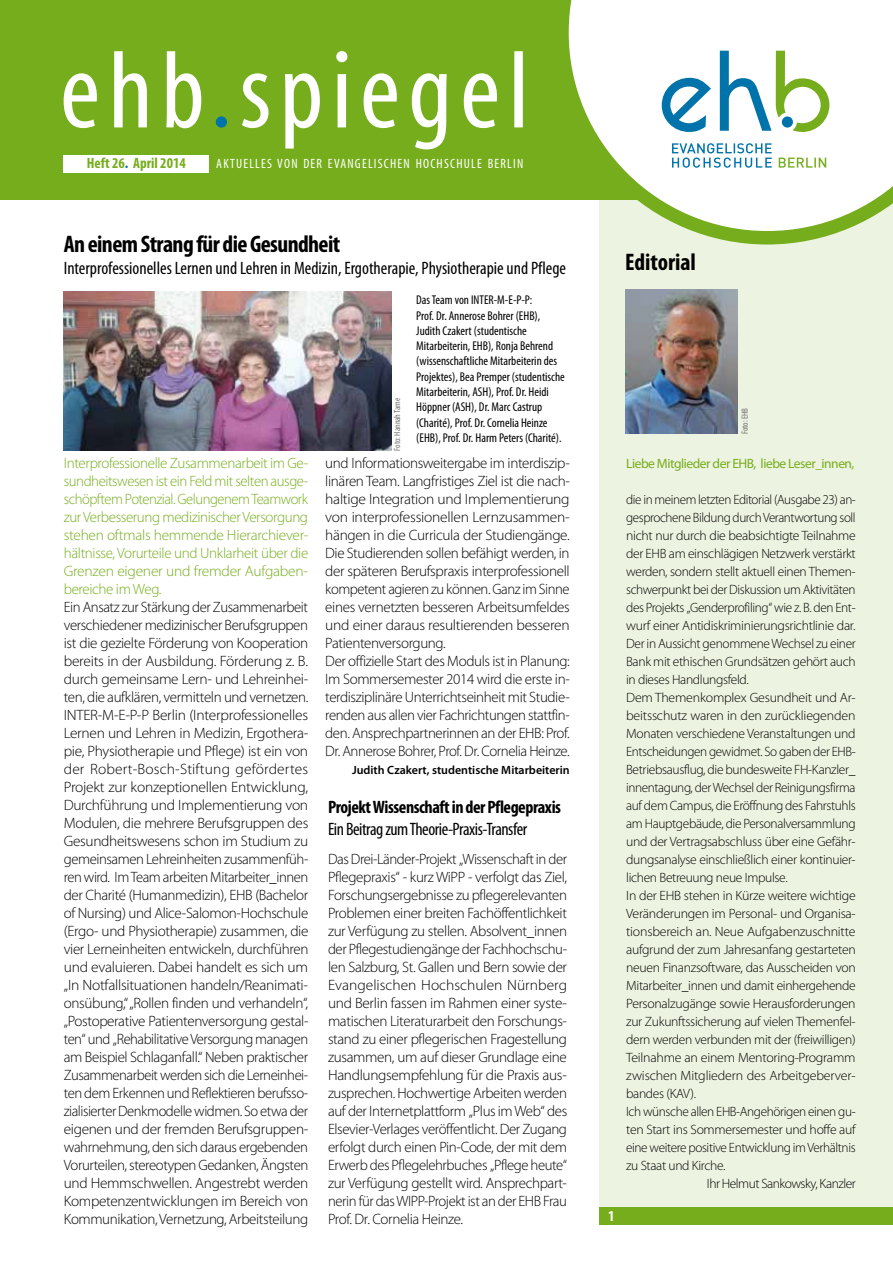
<style>
.page{position:relative;width:893px;height:1263px;background:#fff}
.page>*{position:absolute;margin:0;border:0;box-sizing:border-box;transform-origin:0 0}
.t1{font:700 condensed 24px "Myriad Pro";letter-spacing:-.025em;color:#000}
.t2{font:700 condensed 24px "Myriad Pro";color:#000}
.t3{font:condensed 18px "Myriad Pro";color:#000}
.t4{font:700 condensed 18px "Myriad Pro";letter-spacing:-.025em;color:#000}
.t5{font:condensed 18px "Myriad Pro";letter-spacing:-.025em;color:#000}
.t6{font:300 15px/18px "Myriad Pro";letter-spacing:-.025em;color:#000;text-align:justify}
.t7{font:300 15px/18px "Myriad Pro";letter-spacing:-.015em;color:#76ad1c;text-align:justify}
.t8{font:700 condensed 15px "Myriad Pro";color:#76ad1c}
.t9{font:700 condensed 15px "Myriad Pro";color:#fff}
.t10{font:300 13.5px "Myriad Pro";letter-spacing:-.025em;color:#000}
.t11{font:condensed 13.5px "Myriad Pro";letter-spacing:.09em;color:#fff}
.t12{font:13.5px "Myriad Pro";letter-spacing:-.035em;color:#76ad1c}
.t13{font:condensed 12.75px/15.3px "Myriad Pro";color:#000}
.t14{font:600 12px "Myriad Pro";color:#000}
.t15{font:condensed 9px "Myriad Pro";color:#707172}
.s1{color:#0073ab}
</style>
<div class="page">
<div style="left:600px;top:0;width:293px;height:1208px;background:#edf3e1"></div>
<div style="left:600px;top:1208px;width:293px;height:17px;background:#76ad1c"></div>
<div style="left:0;top:0;width:893px;height:200px;background:#76ad1c"></div>
<div style="left:64px;top:155px;width:145px;height:17px;background:#fff"></div>
<img style="left:625px;top:290px;width:113px;height:144px">
<svg style="left:568px;top:0;width:325px;height:244px"></svg>
<svg style="left:662px;top:51px;width:167px;height:81px;background:#bfdbd6"></svg>
<div style="left:782px;top:116px;width:11px;height:12px;background:#0073ab;border-radius:50%"></div>
<svg style="left:779px;top:158px;width:47px;height:10px"></svg>
<svg style="left:672px;top:143px;width:100px;height:25px;background:#b7d7e7"></svg>
<svg style="left:64px;top:51px;width:459px;height:98px"></svg>
<div style="left:216px;top:116px;width:11px;height:12px;background:#0073ab;border-radius:50%"></div>
<div style="left:336px;top:51px;width:11px;height:11px;background:#fff;border-radius:50%"></div>
<img style="left:64px;top:291px;width:327px;height:160px">
<p class="t8" style="left:87px;top:154px;width:101px">Heft 26<span class="s1">.</span> April 2014</p>
<p class="t11" style="left:216px;top:156px;width:309px">Aktuelles von der Evangelischen Hochschule Berlin</p>
<h1 class="t1" style="left:64px;top:229px;width:278px">An einem Strang für die Gesundheit</h1>
<p class="t3" style="left:64px;top:257px;width:504px">Interprofessionelles Lernen und Lehren in Medizin, Ergotherapie, Physiotherapie und Pflege</p>
<p class="t7" style="left:64px;top:454px;width:246px">Interprofessionelle Zusammenarbeit im Ge&shy;sundheitswesen ist ein Feld mit selten ausge&shy;schöpftem Potenzial. Gelungenem Teamwork zur Verbesserung medizinischer Versorgung stehen oftmals hemmende Hierarchiever&shy;hältnisse, Vorurteile und Unklarheit über die Grenzen eigener und fremder Aufgaben&shy;bereiche im Weg.</p>
<p class="t6" style="left:64px;top:598px;width:246px">Ein Ansatz zur Stärkung der Zusammenarbeit verschiedener medizinischer Berufsgruppen ist die gezielte Förderung von Kooperation bereits in der Ausbildung. Förderung z. B. durch gemeinsame Lern- und Lehreinhei&shy;ten, die aufklären, vermitteln und vernetzen.<br>INTER-M-E-P-P Berlin (Interprofessionelles Lernen und Lehren in Medizin, Ergothera&shy;pie, Physiotherapie und Pflege) ist ein von der Robert-Bosch-Stiftung gefördertes Projekt zur konzeptionellen Entwicklung, Durchführung und Implementierung von Modulen, die mehrere Berufsgruppen des Gesundheitswesens schon im Studium zu gemeinsamen Lehreinheiten zusammenfüh&shy;ren wird. Im Team arbeiten Mitarbeiter_innen der Charité (Humanmedizin), EHB (Bachelor of Nursing) und Alice-Salomon-Hochschule (Ergo- und Physiotherapie) zusammen, die vier Lerneinheiten entwickeln, durchführen und evaluieren. Dabei handelt es sich um „In Notfallsituationen handeln/Reanimati&shy;onsübung,“ „Rollen finden und verhandeln“, „Postoperative Patientenversorgung gestal&shy;ten“ und „Rehabilitative Versorgung managen am Beispiel Schlaganfall.“ Neben praktischer Zusammenarbeit werden sich die Lerneinhei&shy;ten dem Erkennen und Reflektieren berufsso&shy;zialisierter Denkmodelle widmen. So etwa der eigenen und der fremden Berufsgruppen&shy;wahrnehmung, den sich daraus ergebenden Vorurteilen, stereotypen Gedanken, Ängsten und Hemmschwellen. Angestrebt werden Kompetenzentwicklungen im Bereich von Kommunikation, Vernetzung, Arbeitsteilung</p>
<p class="t15" style="left:392px;top:451px;width:54px;rotate:-90deg">Foto: Hannah Tame</p>
<p class="t13" style="left:416px;top:292px;width:150px;text-indent:77px">-M-E-P-P:<br>Prof. Dr. Annerose Bohrer (EH B), Judith Czakert (studentische Mitarbeiterin, EH B), Ronja Behrend (wissenschaftliche Mitarbeiterin des Projektes), Bea Premper (studentische Mitarbeiterin, ASH), Prof. Dr. Heidi Höppner (ASH), Dr. Marc Castrup (Charité), Prof. Dr. Cornelia Heinze<br>(EH B), Prof. Dr. Harm Peters (Charité).</p>
<p class="t13" style="left:416px;top:292px;width:61px">Das Team von INTER</p>
<p class="t6" style="left:325px;top:454px;width:246px;text-align:left">und Informationsweitergabe im interdiszip&shy;linären Team. Langfristiges Ziel ist die nach&shy;haltige Integration und Implementierung von interprofessionellen Lernzusammen&shy;hängen in die Curricula der Studiengänge.<br>Die Studierenden sollen befähigt werden, in der späteren Berufspraxis interprofessionell kompetent agieren zu können. Ganz im Sinne eines vernetzten besseren Arbeitsumfeldes und einer daraus resultierenden besseren Patientenversorgung.<br>Der offizielle Start des Moduls ist in Planung:<br>Im Sommersemester 2014 wird die erste in&shy;terdisziplinäre Unterrichtseinheit mit Studie&shy;renden aus allen vier Fachrichtungen stattfin&shy;den. Ansprechpartnerinnen an der EHB: Prof.<br>Dr. Annerose Bohrer, Prof. Dr. Cornelia Heinze.</p>
<p class="t14" style="left:352px;top:762px;width:219px">Judith Czakert, studentische Mitarbeiterin</p>
<p class="t4" style="left:328px;top:796px;width:234px">Projekt Wissenschaft in der Pflegepraxis</p>
<p class="t5" style="left:328px;top:818px;width:201px">Ein Beitrag zum Theorie-Praxis-Transfer</p>
<p class="t6" style="left:328px;top:850px;width:241px">Das Drei-Länder-Projekt „Wissenschaft in der Pflegepraxis“ - kurz WiPP - verfolgt das Ziel, Forschungsergebnisse zu pflegerelevanten Problemen einer breiten Fachöffentlichkeit zur Verfügung zu stellen. Absolvent_innen der Pflegestudiengänge der Fachhochschu&shy;len Salzburg, St. Gallen und Bern sowie der Evangelischen Hochschulen Nürnberg und Berlin fassen im Rahmen einer syste&shy;matischen Literaturarbeit den Forschungs&shy;stand zu einer pflegerischen Fragestellung zusammen, um auf dieser Grundlage eine Handlungsempfehlung für die Praxis aus&shy;zusprechen. Hochwertige Arbeiten werden auf der Internetplattform „Plus im Web“ des Elsevier-Verlages veröffentlicht. Der Zugang erfolgt durch einen Pin-Code, der mit dem Erwerb des Pflegelehrbuches „Pflege heute“ zur Verfügung gestellt wird. Ansprechpart&shy;nerin für das WIPP-Projekt ist an der EHB Frau Prof. Dr. Cornelia Heinze.</p>
<h1 class="t2" style="left:625px;top:247px;width:72px">Editorial</h1>
<p class="t9" style="left:608px;top:1207px;width:8px">1</p>
<p class="t15" style="left:739px;top:434px;width:28px;rotate:-90deg">Foto: EHB</p>
<p class="t12" style="left:626px;top:455px;width:230px">Liebe Mitglieder der EHB, liebe Leser_innen,</p>
<p class="t10" style="left:626px;top:491px;width:231px">die in meinem letzten Editorial (Ausgabe 23) an-</p>
<p class="t10" style="left:626px;top:509px;width:231px">gesprochene Bildung durch Verantwortung soll</p>
<p class="t10" style="left:626px;top:527px;width:231px">nicht nur durch die beabsichtigte Teilnahme</p>
<p class="t10" style="left:626px;top:545px;width:231px">der EHB am einschlägigen Netzwerk verstärkt</p>
<p class="t10" style="left:626px;top:563px;width:231px">werden, sondern stellt aktuell einen Themen-</p>
<p class="t10" style="left:626px;top:581px;width:231px">schwerpunkt bei der Diskussion um Aktivitäten</p>
<p class="t10" style="left:626px;top:599px;width:231px">des Projekts „Genderprofiling“ wie z. B. den Ent-</p>
<p class="t10" style="left:626px;top:617px;width:231px">wurf einer Antidiskriminierungsrichtlinie dar.</p>
<p class="t10" style="left:626px;top:635px;width:231px">Der in Aussicht genommene Wechsel zu einer</p>
<p class="t10" style="left:626px;top:653px;width:231px">Bank mit ethischen Grundsätzen gehört auch</p>
<p class="t10" style="left:626px;top:671px;width:124px">in dieses Handlungsfeld.</p>
<p class="t10" style="left:626px;top:689px;width:231px">Dem Themenkomplex Gesundheit und Ar-</p>
<p class="t10" style="left:626px;top:707px;width:231px">beitsschutz waren in den zurückliegenden</p>
<p class="t10" style="left:626px;top:725px;width:231px">Monaten verschiedene Veranstaltungen und</p>
<p class="t10" style="left:626px;top:743px;width:231px">Entscheidungen gewidmet. So gaben der EHB-</p>
<p class="t10" style="left:626px;top:761px;width:231px">Betriebsausflug, die bundesweite FH-Kanzler_</p>
<p class="t10" style="left:626px;top:779px;width:231px">innentagung, der Wechsel der Reinigungsfirma</p>
<p class="t10" style="left:626px;top:797px;width:231px">auf dem Campus, die Eröffnung des Fahrstuhls</p>
<p class="t10" style="left:626px;top:815px;width:231px">am Hauptgebäude, die Personalversammlung</p>
<p class="t10" style="left:626px;top:833px;width:231px">und der Vertragsabschluss über eine Gefähr-</p>
<p class="t10" style="left:626px;top:851px;width:231px">dungsanalyse einschließlich einer kontinuier-</p>
<p class="t10" style="left:626px;top:869px;width:163px">lichen Betreuung neue Impulse.</p>
<p class="t10" style="left:626px;top:887px;width:231px">In der EHB stehen in Kürze weitere wichtige</p>
<p class="t10" style="left:626px;top:905px;width:231px">Veränderungen im Personal- und Organisa-</p>
<p class="t10" style="left:626px;top:923px;width:231px">tionsbereich an. Neue Aufgabenzuschnitte</p>
<p class="t10" style="left:626px;top:941px;width:231px">aufgrund der zum Jahresanfang gestarteten</p>
<p class="t10" style="left:626px;top:959px;width:231px">neuen Finanzsoftware, das Ausscheiden von</p>
<p class="t10" style="left:626px;top:977px;width:231px">Mitarbeiter_innen und damit einhergehende</p>
<p class="t10" style="left:626px;top:995px;width:231px">Personalzugänge sowie Herausforderungen</p>
<p class="t10" style="left:626px;top:1013px;width:231px">zur Zukunftssicherung auf vielen Themenfel-</p>
<p class="t10" style="left:626px;top:1031px;width:231px">dern werden verbunden mit der (freiwilligen)</p>
<p class="t10" style="left:626px;top:1049px;width:231px">Teilnahme an einem Mentoring-Programm</p>
<p class="t10" style="left:626px;top:1067px;width:231px">zwischen Mitgliedern des Arbeitgeberver-</p>
<p class="t10" style="left:626px;top:1085px;width:72px">bandes (KAV).</p>
<p class="t10" style="left:626px;top:1103px;width:231px">Ich wünsche allen EHB-Angehörigen einen gu-</p>
<p class="t10" style="left:626px;top:1121px;width:231px">ten Start ins Sommersemester und hoffe auf</p>
<p class="t10" style="left:626px;top:1139px;width:231px">eine weitere positive Entwicklung im Verhältnis</p>
<p class="t10" style="left:626px;top:1157px;width:101px">zu Staat und Kirche.</p>
<p class="t10" style="left:707px;top:1175px;width:150px">Ihr Helmut Sankowsky, Kanzler</p>
</div>
